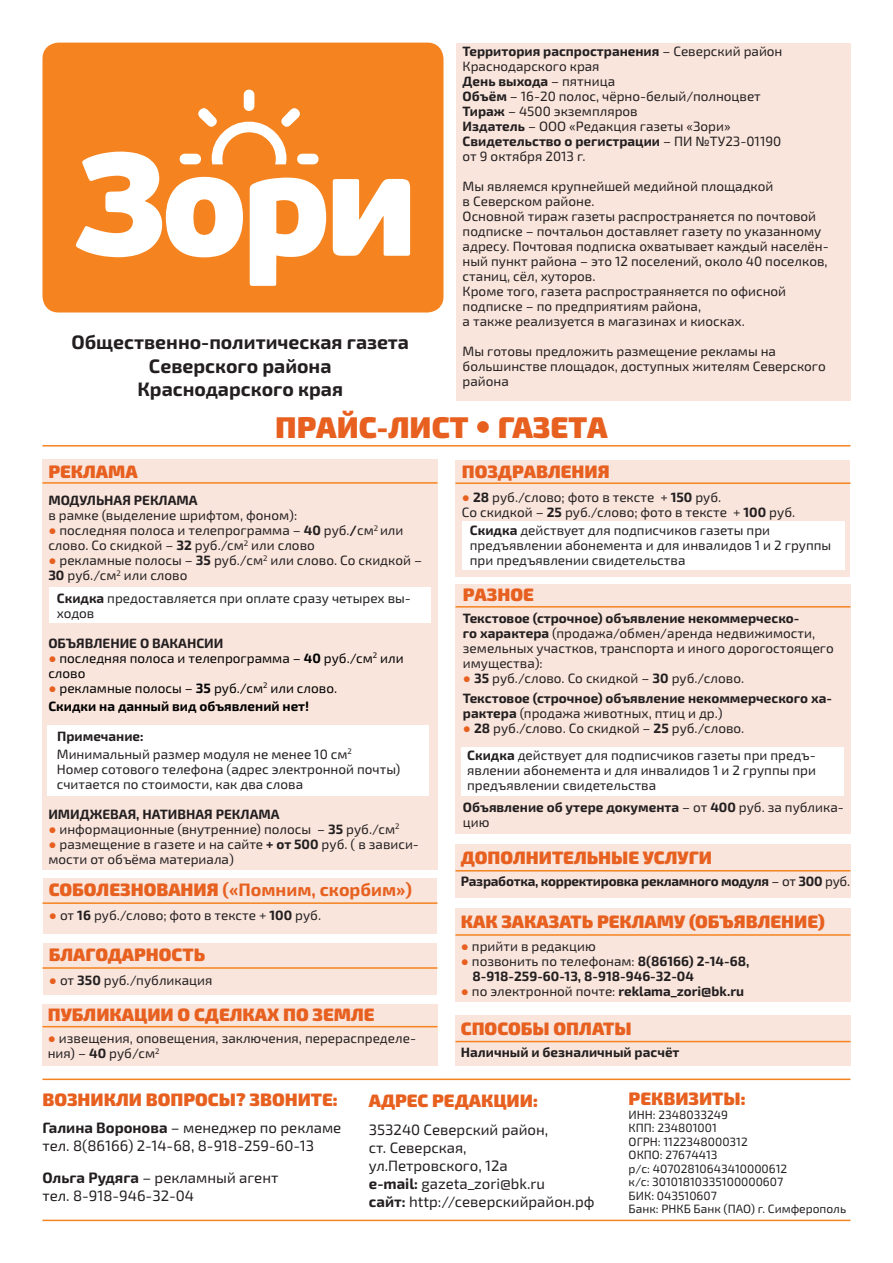
<style>
.page{position:relative;width:893px;height:1263px;background:#fff}
.page>*{position:absolute;margin:0;border:0;box-sizing:border-box;transform-origin:0 0}
.t1{font:900 30px "Exo 2";color:#e7601f}
.t2{font:700 19.5px/23.4px "Exo 2";color:#231f20;text-align:center}
.t3{font:900 18px "Exo 2";color:#e7601f}
.t4{font:700 18px "Exo 2";color:#e7601f}
.t5{font:15px/18px "Exo 2";color:#231f20}
.t6{font:13.5px/15px "Exo 2";color:#231f20}
.t7{font:700 13.5px/15px "Exo 2";color:#231f20}
.t8{font:700 13.5px/18px "Exo 2";color:#000}
.t9{font:700 13.5px "Exo 2";letter-spacing:-.02em;color:#231f20}
.t10{font:13.5px/15px "Exo 2";color:#000}
.t11{font:12px/13.5px "Exo 2";color:#231f20}
.s1{font-weight:700}
.s2{font-family:"Franklin Gothic";font-weight:600;font-stretch:condensed;color:#e7601f}
.s3{font-weight:400}
.s4{font-weight:900}
</style>
<div class="page">
<div style="left:455px;top:585px;width:395px;height:249px;background:#f9e5dc"></div>
<div style="left:43px;top:878px;width:393px;height:55px;background:#f9e5dc"></div>
<div style="left:455px;top:844px;width:395px;height:54px;background:#f9e5dc"></div>
<div style="left:455px;top:460px;width:395px;height:117px;background:#f9e5dc"></div>
<div style="left:42px;top:460px;width:395px;height:410px;background:#f9e5dc"></div>
<div style="left:456px;top:43px;width:394px;height:358px;background:#f9e5dc"></div>
<div style="left:42px;top:43px;width:401px;height:270px;background:#f58420;border-radius:16px"></div>
<svg style="left:76px;top:90px;width:334px;height:196px"></svg>
<hr style="left:42px;top:445px;width:808px;height:2px;background:#f58420">
<hr style="left:42px;top:482px;width:395px;height:2px;background:#f58420">
<div style="left:50px;top:587px;width:381px;height:35px;background:#fff"></div>
<div style="left:48px;top:725px;width:381px;height:71px;background:#fff"></div>
<hr style="left:455px;top:482px;width:395px;height:2px;background:#f58420">
<hr style="left:455px;top:870px;width:395px;height:2px;background:#f58420">
<hr style="left:42px;top:1079px;width:808px;height:1px;background:#f58420">
<hr style="left:42px;top:1220px;width:808px;height:1px;background:#f58420">
<hr style="left:42px;top:902px;width:395px;height:2px;background:#f58420">
<hr style="left:455px;top:606px;width:395px;height:2px;background:#f58420">
<div style="left:462px;top:521px;width:382px;height:49px;background:#fff"></div>
<div style="left:43px;top:943px;width:393px;height:52px;background:#f9e5dc"></div>
<hr style="left:42px;top:967px;width:395px;height:2px;background:#f58420">
<div style="left:461px;top:748px;width:383px;height:48px;background:#fff"></div>
<div style="left:455px;top:1015px;width:395px;height:51px;background:#f9e5dc"></div>
<hr style="left:455px;top:1041px;width:395px;height:1px;background:#f58420">
<div style="left:455px;top:908px;width:395px;height:93px;background:#f9e5dc"></div>
<hr style="left:455px;top:934px;width:395px;height:2px;background:#f58420">
<div style="left:42px;top:1004px;width:395px;height:62px;background:#f9e5dc"></div>
<hr style="left:42px;top:1026px;width:395px;height:1px;background:#f58420">
<p class="t6" style="left:463px;top:46px;width:321px"><span class="s1">Территория распространения</span> – Северский район<br>Краснодарского края<br><span class="s1">День выхода</span> – пятница<br><span class="s1">Объём</span> – 16-20 полос, чёрно-белый/полноцвет<br><span class="s1">Тираж</span> – 4500 экземпляров<br><span class="s1">Издатель</span> – ООО «Редакция газеты «Зори»<br><span class="s1">Свидетельство о регистрации</span> – ПИ №ТУ23-01190 от 9 октября 2013 г.</p>
<p class="t6" style="left:463px;top:181px;width:368px">Мы являемся крупнейшей медийной площадкой<br>в Северском районе.<br>Основной тираж газеты распространяется по почтовой подписке – почтальон доставляет газету по указанному адресу. Почтовая подписка охватывает каждый населён&shy;ный пункт района – это 12 поселений, около 40 поселков, станиц, сёл, хуторов.<br>Кроме того, газета распростраяняется по офисной подписке – по предприятиям района,<br>а также реализуется в магазинах и киосках.</p>
<p class="t6" style="left:463px;top:346px;width:365px">Мы готовы предложить размещение рекламы на большинстве площадок, доступных жителям Северского района</p>
<h1 class="t1" style="left:275px;top:410px;width:334px">ПРАЙС-ЛИСТ ГАЗЕТА</h1>
<h2 class="t2" style="left:71px;top:331px;width:339px">Общественно-политическая газета<br>Северского района<br>Краснодарского края</h2>
<h3 class="t3" style="left:48px;top:462px;width:91px">РЕКЛАМА</h3>
<p class="t7" style="left:48px;top:493px;width:151px">МОДУЛЬНАЯ РЕКЛАМА</p>
<p class="t6" style="left:48px;top:510px;width:250px">в рамке (выделение шрифтом, фоном):</p>
<p class="t6" style="left:48px;top:525px;width:357px"><span class="s2">●</span> последняя полоса и телепрограмма – <span class="s1">40</span> руб.<span class="s1">/</span>см<sup>2</sup> или слово. Со скидкой – <span class="s1">32</span> руб./см<sup>2</sup> или слово</p>
<p class="t6" style="left:48px;top:555px;width:375px"><span class="s2">●</span> рекламные полосы – <span class="s1">35</span> руб./см<sup>2</sup> или слово. Со скидкой –<br><span class="s1">30</span> руб./см<sup>2</sup> или слово</p>
<p class="t6" style="left:57px;top:592px;width:356px"><span class="s1">Скидка</span> предоставляется при оплате сразу четырех вы&shy;ходов</p>
<p class="t7" style="left:48px;top:636px;width:177px">ОБЪЯВЛЕНИЕ О ВАКАНСИИ</p>
<p class="t10" style="left:48px;top:652px;width:357px"><span class="s2">●</span> последняя полоса и телепрограмма – <span class="s1">40</span> руб./см<sup>2</sup> или слово</p>
<p class="t8" style="left:48px;top:679px;width:290px"><span class="s2">●</span> <span class="s3">рекламные полосы –</span> 35 <span class="s3">руб./см</span><sup>2</sup> <span class="s3">или слово.<br></span>Скидки на данный вид объявлений нет!</p>
<p class="t6" style="left:57px;top:729px;width:297px;line-height:18px"><span class="s1">Примечание:<br></span>Минимальный размер модуля не менее 10 см<sup>2</sup></p>
<p class="t6" style="left:57px;top:763px;width:345px">Номер сотового телефона (адрес электронной почты) считается по стоимости, как два слова</p>
<p class="t7" style="left:48px;top:807px;width:233px">ИМИДЖЕВАЯ, НАТИВНАЯ РЕКЛАМА</p>
<p class="t6" style="left:48px;top:823px;width:353px"><span class="s2">●</span> информационные (внутренние) полосы – <span class="s1">35</span> руб./см<sup>2</sup></p>
<p class="t6" style="left:48px;top:838px;width:372px"><span class="s2">●</span> размещение в газете и на сайте <span class="s1">+ от 500</span> руб. ( в зависи&shy;мости от объёма материала)</p>
<h3 class="t4" style="left:49px;top:879px;width:365px"><span class="s4">СОБОЛЕЗНОВАНИЯ</span> («Помним, скорбим»)</h3>
<p class="t6" style="left:49px;top:909px;width:274px"><span class="s2">●</span> от <span class="s1">16</span> руб./слово; фото в тексте + <span class="s1">100</span> руб.</p>
<h3 class="t3" style="left:49px;top:944px;width:158px">БЛАГОДАРНОСТЬ</h3>
<p class="t6" style="left:49px;top:974px;width:165px"><span class="s2">●</span> от <span class="s1">350</span> руб./публикация</p>
<h3 class="t3" style="left:48px;top:1004px;width:328px">ПУБЛИКАЦИИ О СДЕЛКАХ ПО ЗЕМЛЕ</h3>
<p class="t6" style="left:48px;top:1033px;width:370px"><span class="s2">●</span> извещения, оповещения, заключения, перераспределе&shy;ния) – <span class="s1">40</span> руб/см<sup>2</sup></p>
<h3 class="t3" style="left:462px;top:461px;width:149px">ПОЗДРАВЛЕНИЯ</h3>
<p class="t6" style="left:462px;top:491px;width:335px"><span class="s2">●</span> <span class="s1">28</span> руб./слово; фото в тексте + <span class="s1">150</span> руб.<br>Со скидкой – <span class="s1">25</span> руб./слово; фото в тексте + <span class="s1">100</span> руб.</p>
<p class="t6" style="left:470px;top:525px;width:363px"><span class="s1">Скидка</span> действует для подписчиков газеты при предъявлении абонемента и для инвалидов 1 и 2 группы при предъявлении свидетельства</p>
<h3 class="t3" style="left:463px;top:584px;width:73px">РАЗНОЕ</h3>
<p class="t6" style="left:463px;top:613px;width:372px"><span class="s1">Текстовое (строчное) объявление некоммерческо-<br>го характера</span> (продажа/обмен/аренда недвижимости, земельных участков, транспорта и иного дорогостоящего имущества):</p>
<p class="t7" style="left:463px;top:669px;width:371px;line-height:19.5px"><span class="s2">●</span> 35 <span class="s3">руб./слово. Со скидкой –</span> 30 <span class="s3">руб./слово.<br></span>Текстовое (строчное) объявление некоммерческого ха-</p>
<p class="t6" style="left:463px;top:707px;width:261px"><span class="s1">рактера</span> (продажа животных, птиц и др.)</p>
<p class="t6" style="left:467px;top:716px;width:350px;line-height:27px;text-indent:-4px"><span class="s2">●</span> <span class="s1">28</span> руб./слово. Со скидкой – <span class="s1">25</span> руб./слово.<br><span class="s1">Скидка</span> действует для подписчиков газеты при предъ-</p>
<p class="t6" style="left:467px;top:764px;width:350px">явлении абонемента и для инвалидов 1 и 2 группы при предъявлении свидетельства</p>
<p class="t7" style="left:463px;top:800px;width:382px">Объявление об утере документа <span class="s3">– от</span> 400 <span class="s3">руб. за публика&shy;цию</span></p>
<h3 class="t3" style="left:461px;top:847px;width:253px">ДОПОЛНИТЕЛЬНЫЕ УСЛУГИ</h3>
<p class="t9" style="left:461px;top:874px;width:391px">Разработка, корректировка рекламного модуля <span class="s3">– от</span> 300 <span class="s3">руб.</span></p>
<h3 class="t3" style="left:461px;top:911px;width:366px">КАК ЗАКАЗАТЬ РЕКЛАМУ (ОБЪЯВЛЕНИЕ)</h3>
<p class="t6" style="left:461px;top:940px;width:137px"><span class="s2">●</span> прийти в редакцию</p>
<p class="t7" style="left:472px;top:953px;width:278px;text-indent:-12px"><span class="s2">●</span> <span class="s3">позвонить по телефонам:</span> 8(86166) 2-14-68,<br>8-918-259-60-13, 8-918-946-32-04</p>
<p class="t6" style="left:461px;top:985px;width:285px"><span class="s2">●</span> по электронной почте: <span class="s1">reklama_zori@bk.ru</span></p>
<h3 class="t3" style="left:461px;top:1018px;width:172px">СПОСОБЫ ОПЛАТЫ</h3>
<p class="t7" style="left:461px;top:1045px;width:220px">Наличный и безналичный расчёт</p>
<h3 class="t3" style="left:42px;top:1090px;width:297px">ВОЗНИКЛИ ВОПРОСЫ? ЗВОНИТЕ:</h3>
<p class="t5" style="left:42px;top:1121px;width:300px"><span class="s1">Галина Воронова</span> – менеджер по рекламе тел. 8(86166) 2-14-68, 8-918-259-60-13</p>
<p class="t5" style="left:42px;top:1170px;width:237px"><span class="s1">Ольга Рудяга</span> – рекламный агент тел. 8-918-946-32-04</p>
<h3 class="t3" style="left:369px;top:1090px;width:171px">АДРЕС РЕДАКЦИИ:</h3>
<p class="t5" style="left:369px;top:1122px;width:227px">353240 Северский район,<br>ст. Северская,<br>ул.Петровского, 12а<br><span class="s1">е-mail:</span> gazeta_zori@bk.ru<br><span class="s1">сайт:</span> http://северскийрайон.рф</p>
<h3 class="t3" style="left:629px;top:1089px;width:119px">РЕКВИЗИТЫ:</h3>
<p class="t11" style="left:629px;top:1109px;width:219px">ИНН: 2348033249<br>КПП: 234801001<br>ОГРН: 1122348000312<br>ОКПО: 27674413<br>р/с: 40702810643410000612<br>к/с: 30101810335100000607<br>БИК: 043510607<br>Банк: РНКБ Банк (ПАО) г. Симферополь</p>
</div>
